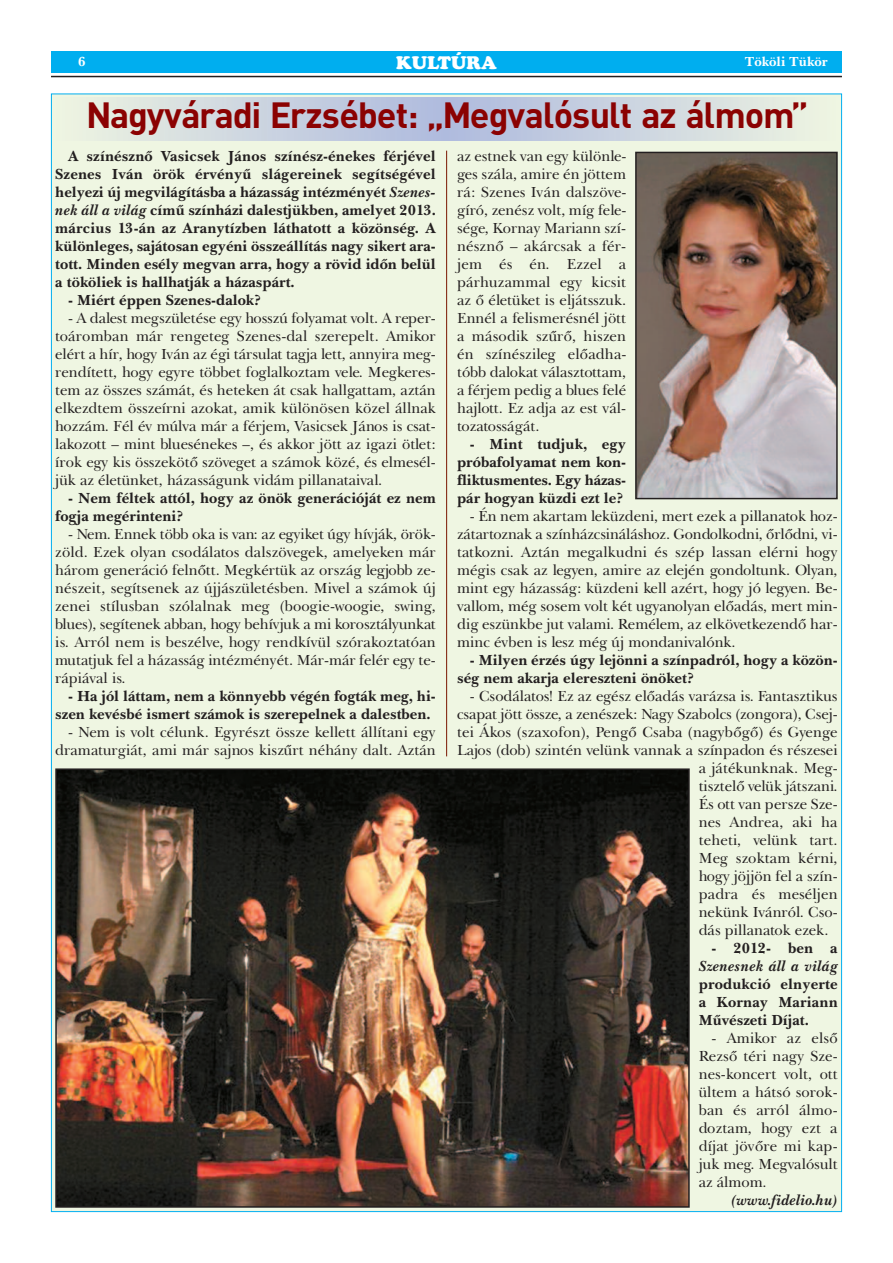
<style>
.page{position:relative;width:893px;height:1263px;background:#fff}
.page>*{position:absolute;margin:0;border:0;box-sizing:border-box;transform-origin:0 0}
.t1{font:700 36px "DIN PFL";color:#8b0202}
.t2{font:18px "Cupertino";color:#fff}
.t3{font:15px/18px "New Baskerville PFL";color:#231f20;text-align:justify}
.t4{font:700 15px/18px "New Baskerville PFL";color:#231f20;text-align:justify}
.t5{font:italic 700 15px "New Baskerville PFL";letter-spacing:.005em;color:#231f20}
.t6{font:700 13.5px "New Baskerville PFL";color:#fff}
.s1{font-style:italic}
</style>
<div class="page">
<div style="left:51px;top:51px;width:791px;height:21px;background:#00aeef"></div>
<hr style="left:51px;top:76px;width:791px;height:1px;background:#231f20">
<div style="left:52px;top:94px;width:789px;height:1117px;background:#eff6e2"></div>
<img style="left:58px;top:771px;width:629px;height:434px">
<div style="left:55px;top:768px;width:635px;height:440px;border:2px solid #231f20"></div>
<img style="left:638px;top:155px;width:197px;height:341px">
<div style="left:635px;top:152px;width:203px;height:347px;border:2px solid #231f20"></div>
<hr style="left:446px;top:151px;width:1px;height:605px;background:#791600">
<p class="t6" style="left:78px;top:53px;width:9px">6</p>
<p class="t2" style="left:396px;top:52px;width:102px">KULTÚRA</p>
<p class="t6" style="left:745px;top:53px;width:84px">Tököli Tükör</p>
<h1 class="t1" style="left:86px;top:90px;width:722px">Nagyváradi Erzsébet: „Megvalósult az álmom”</h1>
<p class="t4" style="left:55px;top:147px;width:382px;text-indent:13px">A színésznő Vasicsek János színész-énekes férjével Szenes Iván örök érvényű slágereinek segítségével helyezi új megvilágításba a házasság intézményét <span class="s1">Szenes&shy;nek áll a világ</span> című színházi dalestjükben, amelyet 2013. március 13-án az Aranytízben láthatott a közönség. A különleges, sajátosan egyéni összeállítás nagy sikert ara&shy;tott. Minden esély megvan arra, hogy a rövid időn belül a tököliek is hallhatják a házaspárt.</p>
<p class="t4" style="left:68px;top:291px;width:194px">- Miért éppen Szenes-dalok?</p>
<p class="t3" style="left:55px;top:309px;width:382px;text-indent:13px">- A dalest megszületése egy hosszú folyamat volt. A reper&shy;toáromban már rengeteg Szenes-dal szerepelt. Amikor elért a hír, hogy Iván az égi társulat tagja lett, annyira meg&shy;rendített, hogy egyre többet foglalkoztam vele. Megkeres&shy;tem az összes számát, és heteken át csak hallgattam, aztán elkezdtem összeírni azokat, amik különösen közel állnak hozzám. Fél év múlva már a férjem, Vasicsek János is csat&shy;lakozott – mint bluesénekes –, és akkor jött az igazi ötlet: írok egy kis összekötő szöveget a számok közé, és elmesél&shy;jük az életünket, házasságunk vidám pillanataival.</p>
<p class="t4" style="left:55px;top:489px;width:382px;text-indent:13px">- Nem féltek attól, hogy az önök generációját ez nem fogja megérinteni?</p>
<p class="t3" style="left:55px;top:525px;width:382px;text-indent:13px">- Nem. Ennek több oka is van: az egyiket úgy hívják, örök&shy;zöld. Ezek olyan csodálatos dalszövegek, amelyeken már három generáció felnőtt. Megkértük az ország legjobb ze&shy;nészeit, segítsenek az újjászületésben. Mivel a számok új zenei stílusban szólalnak meg (boogie-woogie, swing, blues), segítenek abban, hogy behívjuk a mi korosztályunkat is. Arról nem is beszélve, hogy rendkívül szórakoztatóan mutatjuk fel a házasság intézményét. Már-már felér egy te&shy;rápiával is.</p>
<p class="t4" style="left:55px;top:687px;width:382px;text-indent:13px">- Ha jól láttam, nem a könnyebb végén fogták meg, hi&shy;szen kevésbé ismert számok is szerepelnek a dalestben.</p>
<p class="t3" style="left:55px;top:723px;width:382px;text-align:right">- Nem is volt célunk. Egyrészt össze kellett állítani egy dramaturgiát, ami már sajnos kiszűrt néhány dalt. Aztán</p>
<p class="t3" style="left:457px;top:147px;width:171px">az estnek van egy különle&shy;ges szála, amire én jöttem rá: Szenes Iván dalszöve&shy;gíró, zenész volt, míg fele&shy;sége, Kornay Mariann szí&shy;nésznő – akárcsak a fér&shy;jem és én. Ezzel a párhuzammal egy kicsit az ő életüket is eljátsszuk.<br>Ennél a felismerésnél jött a második szűrő, hiszen én színészileg előadha&shy;tóbb dalokat választottam, a férjem pedig a blues felé hajlott. Ez adja az est vál&shy;tozatosságát.</p>
<p class="t4" style="left:457px;top:435px;width:171px;text-indent:13px">- Mint tudjuk, egy próbafolyamat nem kon&shy;fliktusmentes. Egy házas&shy;pár hogyan küzdi ezt le?</p>
<p class="t3" style="left:457px;top:507px;width:382px;text-indent:13px">- Én nem akartam leküzdeni, mert ezek a pillanatok hoz&shy;zátartoznak a színházcsináláshoz. Gondolkodni, őrlődni, vi&shy;tatkozni. Aztán megalkudni és szép lassan elérni hogy mégis csak az legyen, amire az elején gondoltunk. Olyan, mint egy házasság: küzdeni kell azért, hogy jó legyen. Be&shy;vallom, még sosem volt két ugyanolyan előadás, mert min&shy;dig eszünkbe jut valami. Remélem, az elkövetkezendő har&shy;minc évben is lesz még új mondanivalónk.</p>
<p class="t4" style="left:457px;top:651px;width:382px;text-indent:13px">- Milyen érzés úgy lejönni a színpadról, hogy a közön&shy;ség nem akarja elereszteni önöket?</p>
<p class="t3" style="left:470px;top:687px;width:369px">- Csodálatos! Ez az egész előadás varázsa is. Fantasztikus</p>
<p class="t3" style="left:457px;top:705px;width:382px">csapat jött össze, a zenészek: Nagy Szabolcs (zongora), Csej-</p>
<p class="t3" style="left:457px;top:723px;width:382px">tei Ákos (szaxofon), Pengő Csaba (nagybőgő) és Gyenge</p>
<p class="t3" style="left:457px;top:741px;width:382px">Lajos (dob) szintén velünk vannak a színpadon és részesei</p>
<p class="t3" style="left:699px;top:759px;width:140px">a játékunknak. Meg-</p>
<p class="t3" style="left:699px;top:777px;width:140px">tisztelő velük játszani.</p>
<p class="t3" style="left:699px;top:795px;width:140px">És ott van persze Sze-</p>
<p class="t3" style="left:699px;top:813px;width:140px">nes Andrea, aki ha</p>
<p class="t3" style="left:699px;top:831px;width:140px">teheti, velünk tart.</p>
<p class="t3" style="left:699px;top:849px;width:140px">Meg szoktam kérni,</p>
<p class="t3" style="left:699px;top:867px;width:140px">hogy jöjjön fel a szín-</p>
<p class="t3" style="left:699px;top:885px;width:140px">padra és meséljen</p>
<p class="t3" style="left:699px;top:903px;width:140px">nekünk Ivánról. Cso-</p>
<p class="t3" style="left:699px;top:921px;width:131px">dás pillanatok ezek.</p>
<p class="t4" style="left:711px;top:939px;width:128px">- 2012- ben a</p>
<p class="t5" style="left:699px;top:957px;width:140px">Szenesnek áll a világ</p>
<p class="t4" style="left:699px;top:975px;width:140px">produkció elnyerte a Kornay Mariann Művészeti Díjat.</p>
<p class="t3" style="left:699px;top:1029px;width:140px;text-indent:13px">- Amikor az első Rezső téri nagy Sze&shy;nes-koncert volt, ott ültem a hátsó sorok&shy;ban és arról álmo&shy;doztam, hogy ezt a díjat jövőre mi kap&shy;juk meg. Megvalósult az álmom.</p>
<p class="t5" style="left:732px;top:1191px;width:108px">(www.fidelio.hu)</p>
</div>
